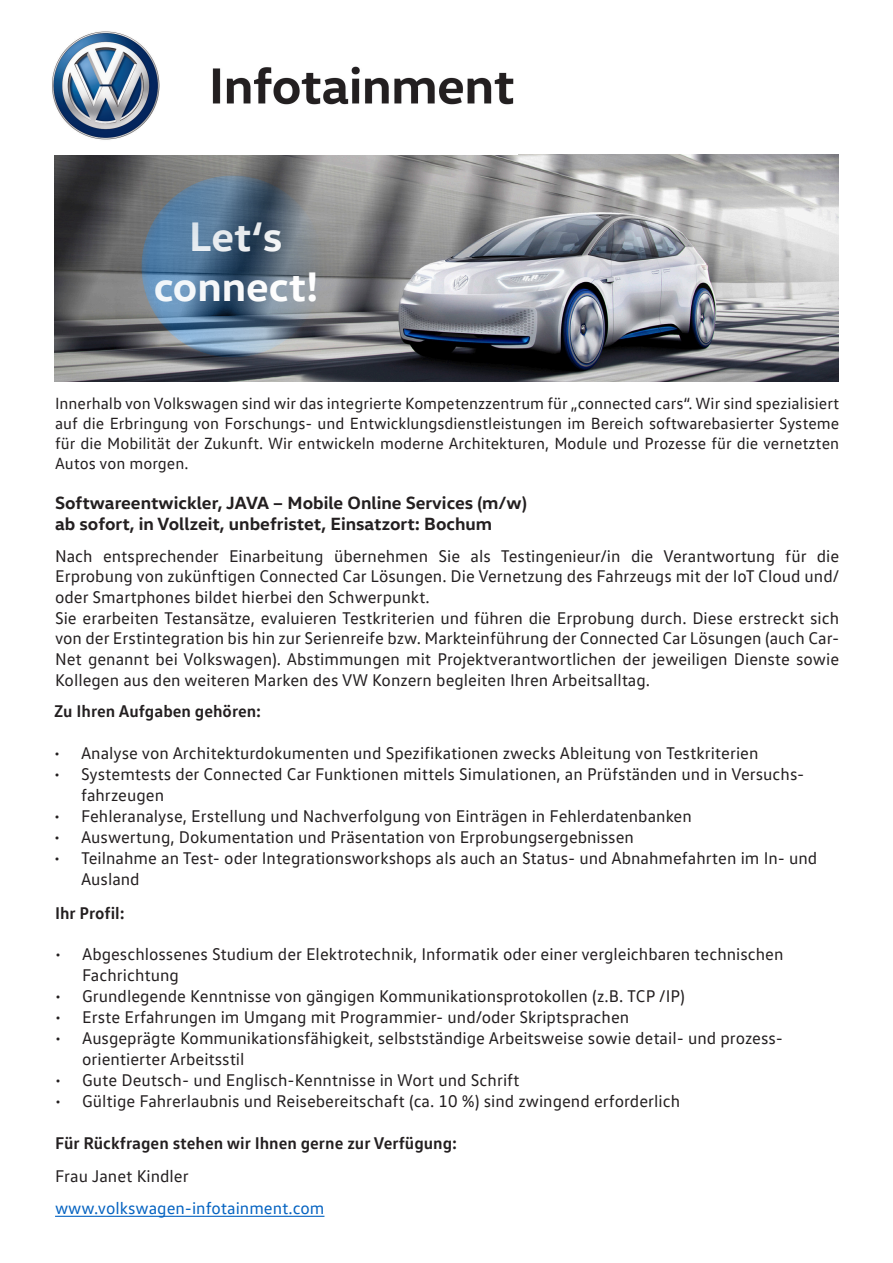
<style>
.page{position:relative;width:893px;height:1263px;background:#fff}
.page>*{position:absolute;margin:0;border:0;box-sizing:border-box;transform-origin:0 0}
.t1{font:700 42px/50.4px "VW Head";color:#fff;text-align:center}
.t2{font:700 18px "VW Head";color:#231f20}
.t3{font:17.25px/20.7px "VW Text";color:#231f20}
.t4{font:700 17.25px "VW Text";color:#231f20}
.t5{font:17.25px "VW Text";color:#0563c1}
.t6{font:16.5px/19.8px "VW Text";color:#231f20;text-align:justify}
</style>
<div class="page">
<img style="left:55px;top:155px;width:784px;height:226px">
<div style="left:140px;top:175px;width:184px;height:184px;background:#fff;opacity:.75"></div>
<hr style="left:55px;top:1216px;width:269px;height:1px;background:#0563c1">
<img style="left:52px;top:31px;width:462px;height:109px">
<h1 class="t1" style="left:153px;top:209px;width:166px">Let‘s connect!</h1>
<p class="t6" style="left:55px;top:393px;width:786px">Innerhalb von Volkswagen sind wir das integrierte Kompetenzzentrum für „connected cars“. Wir sind spezialisiert auf die Erbringung von Forschungs- und Entwicklungsdienstleistungen im Bereich softwarebasierter Systeme für die Mobilität der Zukunft. Wir entwickeln moderne Architekturen, Module und Prozesse für die vernetzten Autos von morgen.</p>
<p class="t2" style="left:55px;top:491px;width:473px">Softwareentwickler, JAVA – Mobile Online Services (m/w)</p>
<p class="t2" style="left:55px;top:512px;width:439px">ab sofort, in Vollzeit, unbefristet, Einsatzort: Bochum</p>
<p class="t3" style="left:55px;top:545px;width:786px;text-align:justify">Nach entsprechender Einarbeitung übernehmen Sie als Testingenieur/in die Verantwortung für die Erprobung von zukünftigen Connected Car Lösungen. Die Vernetzung des Fahrzeugs mit der IoT Cloud und/ oder Smartphones bildet hierbei den Schwerpunkt.</p>
<p class="t3" style="left:55px;top:607px;width:786px;text-align:justify">Sie erarbeiten Testansätze, evaluieren Testkriterien und führen die Erprobung durch. Diese erstreckt sich von der Erstintegration bis hin zur Serienreife bzw. Markteinführung der Connected Car Lösungen (auch Car-Net genannt bei Volkswagen). Abstimmungen mit Projektverantwortlichen der jeweiligen Dienste sowie Kollegen aus den weiteren Marken des VW Konzern begleiten Ihren Arbeitsalltag.</p>
<p class="t4" style="left:54px;top:700px;width:209px">Zu Ihren Aufgaben gehören:</p>
<p class="t3" style="left:54px;top:742px;width:706px">• Analyse von Architekturdokumenten und Spezifikationen zwecks Ableitung von Testkriterien</p>
<p class="t3" style="left:81px;top:763px;width:725px;text-indent:-27px">• Systemtests der Connected Car Funktionen mittels Simulationen, an Prüfständen und in Versuchs&shy;fahrzeugen</p>
<p class="t3" style="left:54px;top:805px;width:639px">• Fehleranalyse, Erstellung und Nachverfolgung von Einträgen in Fehlerdatenbanken</p>
<p class="t3" style="left:54px;top:826px;width:581px">• Auswertung, Dokumentation und Präsentation von Erprobungsergebnissen</p>
<p class="t3" style="left:81px;top:847px;width:738px;text-indent:-27px">• Teilnahme an Test- oder Integrationsworkshops als auch an Status- und Abnahmefahrten im In- und<br>Ausland</p>
<p class="t4" style="left:55px;top:901px;width:71px">Ihr Profil:</p>
<p class="t3" style="left:82px;top:943px;width:703px;text-indent:-27px">• Abgeschlossenes Studium der Elektrotechnik, Informatik oder einer vergleichbaren technischen<br>Fachrichtung</p>
<p class="t3" style="left:55px;top:986px;width:631px">• Grundlegende Kenntnisse von gängigen Kommunikationsprotokollen (z.B. TCP /IP)</p>
<p class="t3" style="left:55px;top:1007px;width:576px">• Erste Erfahrungen im Umgang mit Programmier- und/oder Skriptsprachen</p>
<p class="t3" style="left:82px;top:1027px;width:702px;text-indent:-27px">• Ausgeprägte Kommunikationsfähigkeit, selbstständige Arbeitsweise sowie detail- und prozess&shy;orientierter Arbeitsstil</p>
<p class="t3" style="left:55px;top:1070px;width:466px">• Gute Deutsch- und Englisch-Kenntnisse in Wort und Schrift</p>
<p class="t3" style="left:55px;top:1091px;width:627px">• Gültige Fahrerlaubnis und Reisebereitschaft (ca. 10 %) sind zwingend erforderlich</p>
<p class="t4" style="left:55px;top:1132px;width:404px">Für Rückfragen stehen wir Ihnen gerne zur Verfügung:</p>
<p class="t3" style="left:55px;top:1165px;width:135px">Frau Janet Kindler</p>
<p class="t5" style="left:55px;top:1198px;width:271px">www.volkswagen-infotainment.com</p>
</div>
